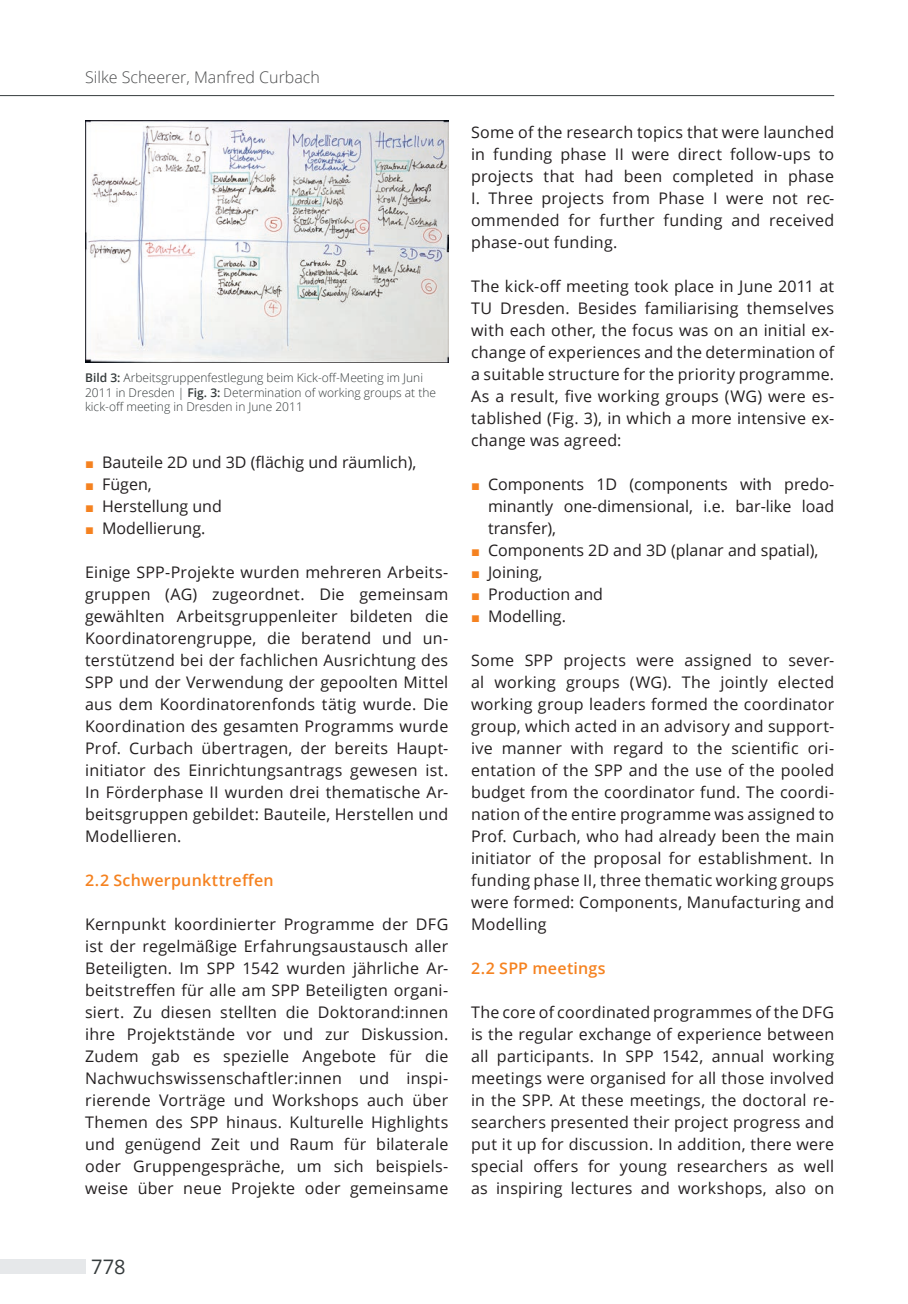
<style>
.page{position:relative;width:908px;height:1304px;background:#fff}
.page>*{position:absolute;margin:0;border:0;box-sizing:border-box;transform-origin:0 0}
.t1{font:20px "Open Sans Regular 2";color:#353b3c}
.t2{font:16px/22px "Open Sans";letter-spacing:.015em;color:#231f20;text-align:justify}
.t3{font:16px "Open Sans Regular 2";letter-spacing:.015em;color:#231f20}
.t4{font:300 16px "Open Sans";color:#4b4c4d}
.t5{font:16px "Open Sans Semi Bold 2";letter-spacing:.015em;color:#f58220}
.t6{font:600 16px "Open Sans";letter-spacing:.015em;color:#f58220}
.t7{font:12px "Open Sans Light 2";color:#353b3c}
.t8{font:300 12px "Open Sans";color:#353b3c}
.s1{font-family:"Open Sans";font-weight:600}
.s2{font-weight:600}
.s3{font-family:"European Pi Three";color:#f58220}
.s4{font-family:"Open Sans Regular 2"}
</style>
<div class="page">
<div style="left:0;top:1259px;width:86px;height:15px;background:#e6e8ea"></div>
<hr style="left:0;top:95px;width:833px;height:1px;background:#353b3c">
<img style="left:85px;top:120px;width:363px;height:242px">
<p class="t4" style="left:85px;top:67px;width:236px">Silke Scheerer, Manfred Curbach</p>
<p class="t7" style="left:85px;top:370px;width:339px"><span class="s1">Bild 3:</span> Arbeitsgruppenfestlegung beim Kick-off-Meeting im Juni</p>
<p class="t8" style="left:85px;top:384px;width:352px">2011 in Dresden | <span class="s2">Fig. 3:</span> Determination of working groups at the</p>
<p class="t7" style="left:85px;top:399px;width:219px">kick-off meeting in Dresden in June 2011</p>
<p class="t2" style="left:85px;top:451px;width:332px;text-align:left"><span class="s3">J</span> Bauteile 2D und 3D (flächig und räumlich),<br><span class="s3">J</span> Fügen,<br><span class="s3">J</span> Herstellung und<br><span class="s3">J</span> Modellierung.</p>
<p class="t2" style="left:85px;top:561px;width:364px">Einige SPP-Projekte wurden mehreren Arbeits&shy;gruppen (AG) zugeordnet. Die gemeinsam gewählten Arbeitsgruppenleiter bildeten die Koordinatorengruppe, die beratend und un&shy;terstützend bei der fachlichen Ausrichtung des SPP und der Verwendung der gepoolten Mittel aus dem Koordinatorenfonds tätig wurde. Die Koordination des gesamten Programms wurde Prof. Curbach übertragen, der bereits Haupt&shy;initiator des Einrichtungsantrags gewesen ist.<br>In Förderphase II wurden drei thematische Ar&shy;beitsgruppen gebildet: Bauteile, Herstellen und Modellieren.</p>
<p class="t5" style="left:85px;top:869px;width:190px">2.2 Schwerpunkttreffen</p>
<p class="t2" style="left:85px;top:913px;width:364px">Kernpunkt koordinierter Programme der DFG ist der regelmäßige Erfahrungsaustausch aller Beteiligten. Im SPP 1542 wurden jährliche Ar&shy;beitstreffen für alle am SPP Beteiligten organi&shy;siert. Zu diesen stellten die Doktorand:innen ihre Projektstände vor und zur Diskussion.<br>Zudem gab es spezielle Angebote für die</p>
<p class="t3" style="left:85px;top:1067px;width:364px">Nachwuchswissenschaftler:innen und inspi-</p>
<p class="t2" style="left:85px;top:1089px;width:364px">rierende Vorträge und Workshops auch über Themen des SPP hinaus. Kulturelle Highlights und genügend Zeit und Raum für bilaterale oder Gruppengespräche, um sich beispiels&shy;weise über neue Projekte oder gemeinsame</p>
<p class="t2" style="left:471px;top:121px;width:364px">Some of the research topics that were launched in funding phase II were direct follow-ups to projects that had been completed in phase I. Three projects from Phase I were not rec&shy;ommended for further funding and received phase-out funding.</p>
<p class="t2" style="left:471px;top:275px;width:364px">The kick-off meeting took place in June 2011 at TU Dresden. Besides familiarising themselves with each other, the focus was on an initial ex&shy;change of experiences and the determination of a suitable structure for the priority programme.<br>As a result, five working groups (WG) were es&shy;tablished (Fig. 3), in which a more intensive ex<span class="s4">-</span></p>
<p class="t3" style="left:471px;top:429px;width:152px">change was agreed:</p>
<p class="t2" style="left:471px;top:473px;width:364px"><span class="s3">J</span> Components 1D (components with predo<span class="s4">-</span></p>
<p class="t2" style="left:488px;top:495px;width:347px">minantly one-dimensional, i.e. bar-like load</p>
<p class="t2" style="left:488px;top:517px;width:70px">transfer),</p>
<p class="t2" style="left:471px;top:539px;width:349px"><span class="s3">J</span> Components 2D and 3D (planar and spatial),</p>
<p class="t2" style="left:471px;top:561px;width:73px"><span class="s3">J</span> Joining,</p>
<p class="t3" style="left:471px;top:583px;width:133px"><span class="s3">J</span> Production and</p>
<p class="t2" style="left:471px;top:605px;width:96px"><span class="s3">J</span> Modelling.</p>
<p class="t2" style="left:471px;top:649px;width:364px">Some SPP projects were assigned to sever&shy;al working groups (WG). The jointly elected working group leaders formed the coordinator group, which acted in an advisory and support&shy;ive manner with regard to the scientific ori&shy;entation of the SPP and the use of the pooled budget from the coordinator fund. The coordi&shy;nation of the entire programme was assigned to Prof. Curbach, who had already been the main initiator of the proposal for establishment. In funding phase II, three thematic working groups were formed: Components, Manufacturing and</p>
<p class="t3" style="left:471px;top:913px;width:77px">Modelling</p>
<p class="t6" style="left:471px;top:957px;width:136px">2.2 SPP meetings</p>
<p class="t2" style="left:471px;top:1001px;width:364px">The core of coordinated programmes of the DFG</p>
<p class="t3" style="left:471px;top:1023px;width:364px">is the regular exchange of experience between</p>
<p class="t2" style="left:471px;top:1045px;width:364px">all participants. In SPP 1542, annual working meetings were organised for all those involved in the SPP. At these meetings, the doctoral re<span class="s4">-</span></p>
<p class="t3" style="left:471px;top:1111px;width:364px">searchers presented their project progress and</p>
<p class="t2" style="left:471px;top:1133px;width:364px">put it up for discussion. In addition, there were special offers for young researchers as well as inspiring lectures and workshops, also on</p>
<p class="t1" style="left:91px;top:1253px;width:36px">778</p>
</div>
